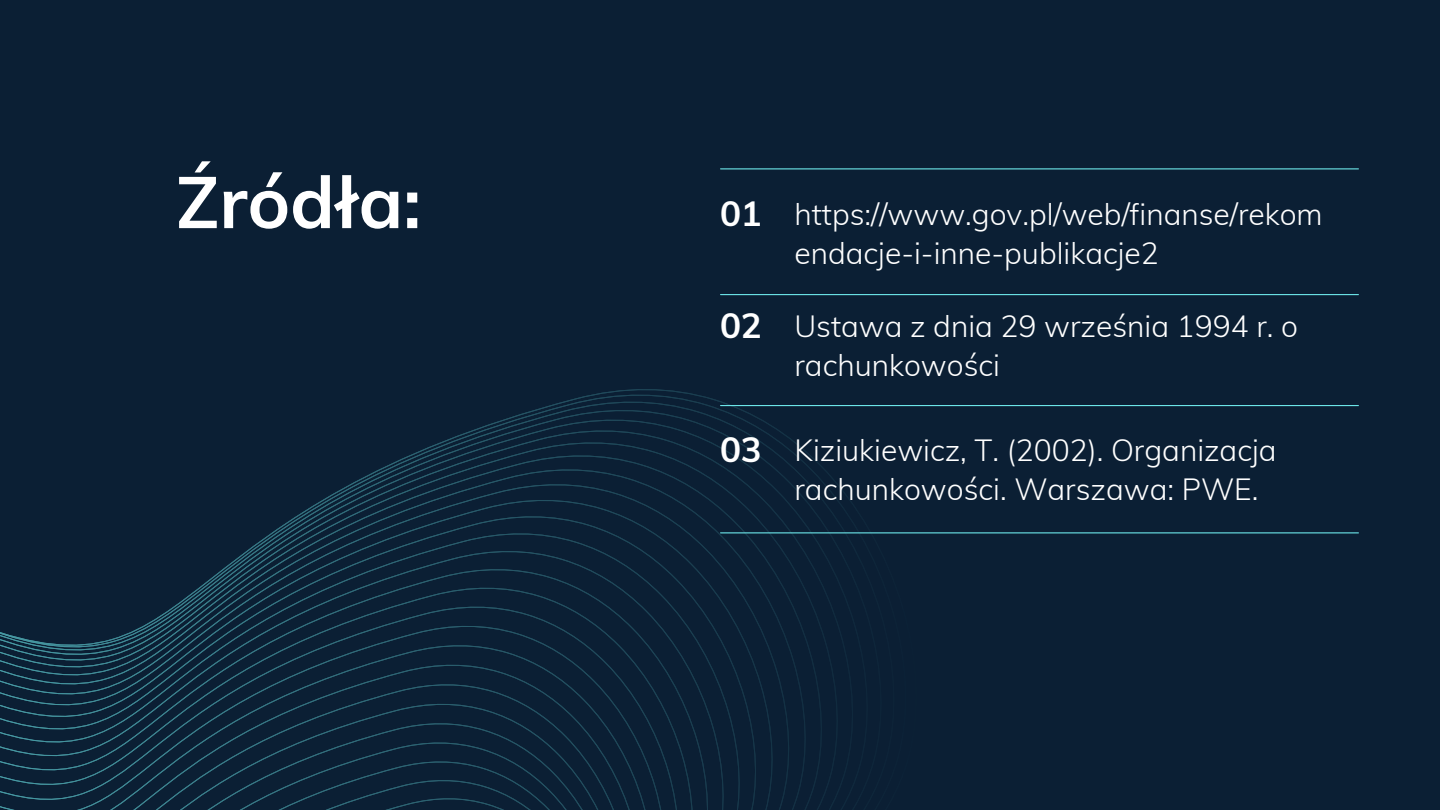
<style>
.page{position:relative;width:1440px;height:810px;background:#0b1f34}
.page>*{position:absolute;margin:0;border:0;box-sizing:border-box;transform-origin:0 0}
.t1{font:700 72px "Muli";color:#fff}
.t2{font:700 34.95px "Muli";color:#fff}
.t3{font:300 30px/39px "Muli";color:#fff}
</style>
<div class="page">
<hr style="left:721px;top:294px;width:637px;height:1px;background:#6ce5e8">
<svg style="left:0;top:389px;width:919px;height:421px"></svg>
<hr style="left:721px;top:405px;width:637px;height:1px;background:#6ce5e8">
<hr style="left:721px;top:168px;width:637px;height:1px;background:#6ce5e8">
<hr style="left:721px;top:532px;width:637px;height:1px;background:#6ce5e8">
<p class="t1" style="left:176px;top:156px;width:247px">Źródła:</p>
<p class="t2" style="left:720px;top:191px;width:43px">01</p>
<p class="t3" style="left:794px;top:194px;width:530px">https://www.gov.pl/web/finanse/rekom endacje-i-inne-publikacje2</p>
<p class="t2" style="left:720px;top:303px;width:44px">02</p>
<p class="t3" style="left:794px;top:306px;width:505px">Ustawa z dnia 29 września 1994 r. o rachunkowości</p>
<p class="t2" style="left:720px;top:427px;width:43px">03</p>
<p class="t3" style="left:794px;top:430px;width:484px">Kiziukiewicz, T. (2002). Organizacja rachunkowości. Warszawa: PWE.</p>
</div>
